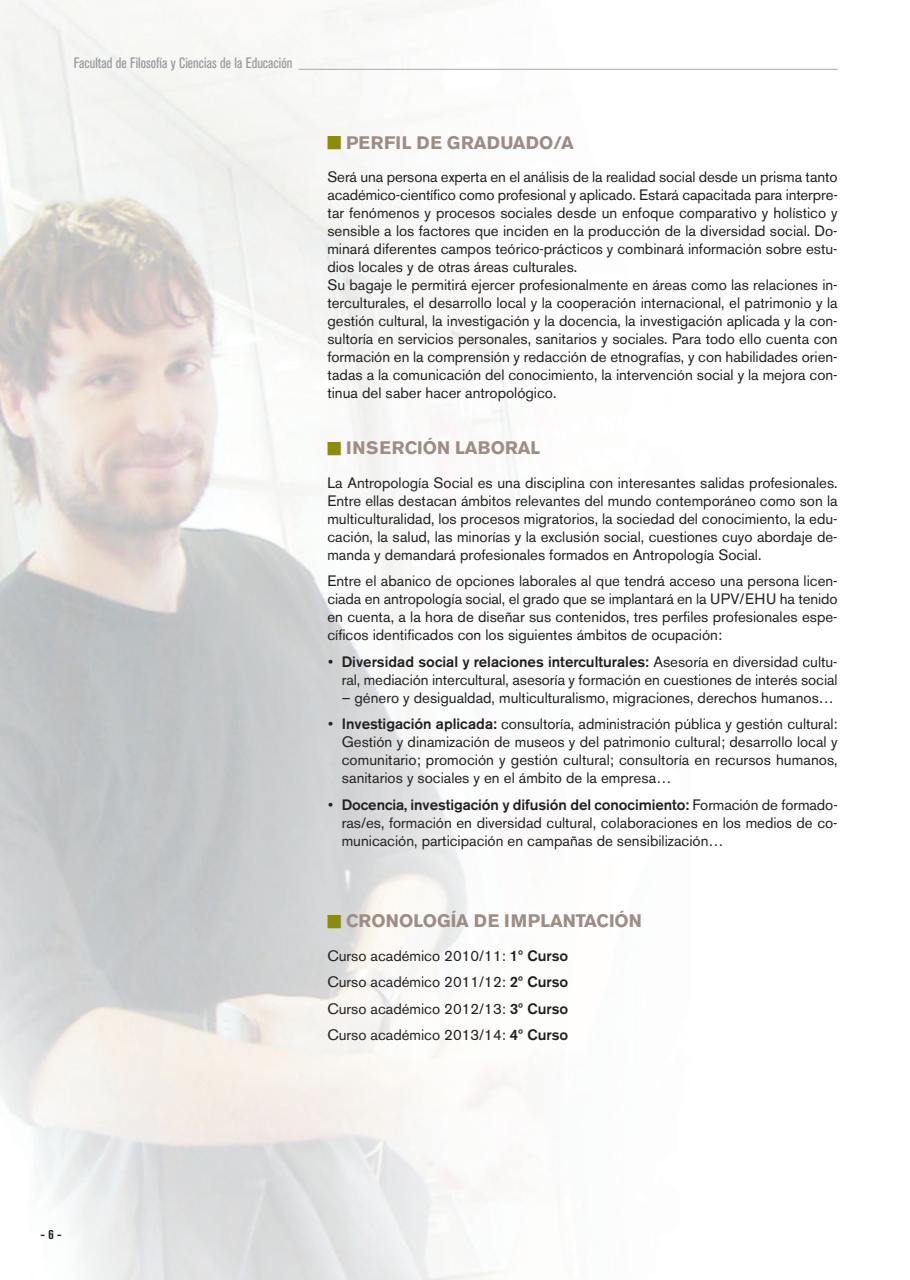
<style>
.page{position:relative;width:910px;height:1280px;background:#fff}
.page>*{position:absolute;margin:0;border:0;box-sizing:border-box;transform-origin:0 0}
.t1{font:700 18px "Akzidenz Grotesk BE";color:#9d8d85}
.t2{font:700 18px "Akzidenz Grotesk BE";letter-spacing:.02em;color:#9d8d85}
.t3{font:15px/18px "Akzidenz Grotesk BE";color:#231f20;text-align:justify}
.t4{font:condensed 15px "Akzidenz Grotesk BE";color:#939598}
.t5{font:700 condensed 13.5px "Akzidenz Grotesk BE";color:#231f20}
.s1{color:#8a8d06}
.s2{font-weight:500}
</style>
<div class="page">
<hr style="left:298px;top:69px;width:540px;height:1px;background:#a8a9ad">
<p class="t4" style="left:74px;top:57px;width:220px">Facultad de Filosofía y Ciencias de la Educación</p>
<p class="t2" style="left:327px;top:136px;width:248px"><span class="s1">■</span> PERFIL DE GRADUADO/A</p>
<p class="t3" style="left:327px;top:169px;width:512px;text-align:left">Será una persona experta en el análisis de la realidad social desde un prisma tanto académico-científico como profesional y aplicado. Estará capacitada para interpre&shy;tar fenómenos y procesos sociales desde un enfoque comparativo y holístico y sensible a los factores que inciden en la producción de la diversidad social. Do&shy;minará diferentes campos teórico-prácticos y combinará información sobre estu&shy;dios locales y de otras áreas culturales.<br>Su bagaje le permitirá ejercer profesionalmente en áreas como las relaciones in&shy;terculturales, el desarrollo local y la cooperación internacional, el patrimonio y la gestión cultural, la investigación y la docencia, la investigación aplicada y la con&shy;sultoría en servicios personales, sanitarios y sociales. Para todo ello cuenta con formación en la comprensión y redacción de etnografías, y con habilidades orien&shy;tadas a la comunicación del conocimiento, la intervención social y la mejora con&shy;tinua del saber hacer antropológico.</p>
<p class="t1" style="left:327px;top:441px;width:214px"><span class="s1">■</span> INSERCIÓN LABORAL</p>
<p class="t3" style="left:327px;top:475px;width:512px">La Antropología Social es una disciplina con interesantes salidas profesionales.<br>Entre ellas destacan ámbitos relevantes del mundo contemporáneo como son la multiculturalidad, los procesos migratorios, la sociedad del conocimiento, la edu&shy;cación, la salud, las minorías y la exclusión social, cuestiones cuyo abordaje de&shy;manda y demandará profesionales formados en Antropología Social.</p>
<p class="t3" style="left:327px;top:573px;width:512px">Entre el abanico de opciones laborales al que tendrá acceso una persona licen&shy;ciada en antropología social, el grado que se implantará en la UPV/EHU ha tenido en cuenta, a la hora de diseñar sus contenidos, tres perfiles profesionales espe&shy;cíficos identificados con los siguientes ámbitos de ocupación:</p>
<p class="t3" style="left:328px;top:654px;width:511px;text-align:right">• <span class="s2">Diversidad social y relaciones interculturales:</span> Asesoría en diversidad cultu&shy;ral, mediación intercultural, asesoría y formación en cuestiones de interés social</p>
<p class="t3" style="left:342px;top:690px;width:494px">– género y desigualdad, multiculturalismo, migraciones, derechos humanos…</p>
<p class="t3" style="left:342px;top:716px;width:497px;text-indent:-13px">• <span class="s2">Investigación aplicada:</span> consultoría, administración pública y gestión cultural:<br>Gestión y dinamización de museos y del patrimonio cultural; desarrollo local y comunitario; promoción y gestión cultural; consultoría en recursos humanos, sanitarios y sociales y en el ámbito de la empresa…</p>
<p class="t3" style="left:342px;top:797px;width:497px;text-indent:-13px">• <span class="s2">Docencia, investigación y difusión del conocimiento:</span> Formación de formado&shy;ras/es, formación en diversidad cultural, colaboraciones en los medios de co&shy;municación, participación en campañas de sensibilización…</p>
<p class="t1" style="left:327px;top:914px;width:316px"><span class="s1">■</span> CRONOLOGÍA DE IMPLANTACIÓN</p>
<p class="t3" style="left:327px;top:944px;width:242px;line-height:26.5px">Curso académico 2010/11: <span class="s2">1º Curso </span>Curso académico 2011/12: <span class="s2">2º Curso </span>Curso académico 2012/13: <span class="s2">3º Curso </span>Curso académico 2013/14: <span class="s2">4º Curso</span></p>
<p class="t5" style="left:40px;top:1229px;width:23px">- 6-</p>
</div>
